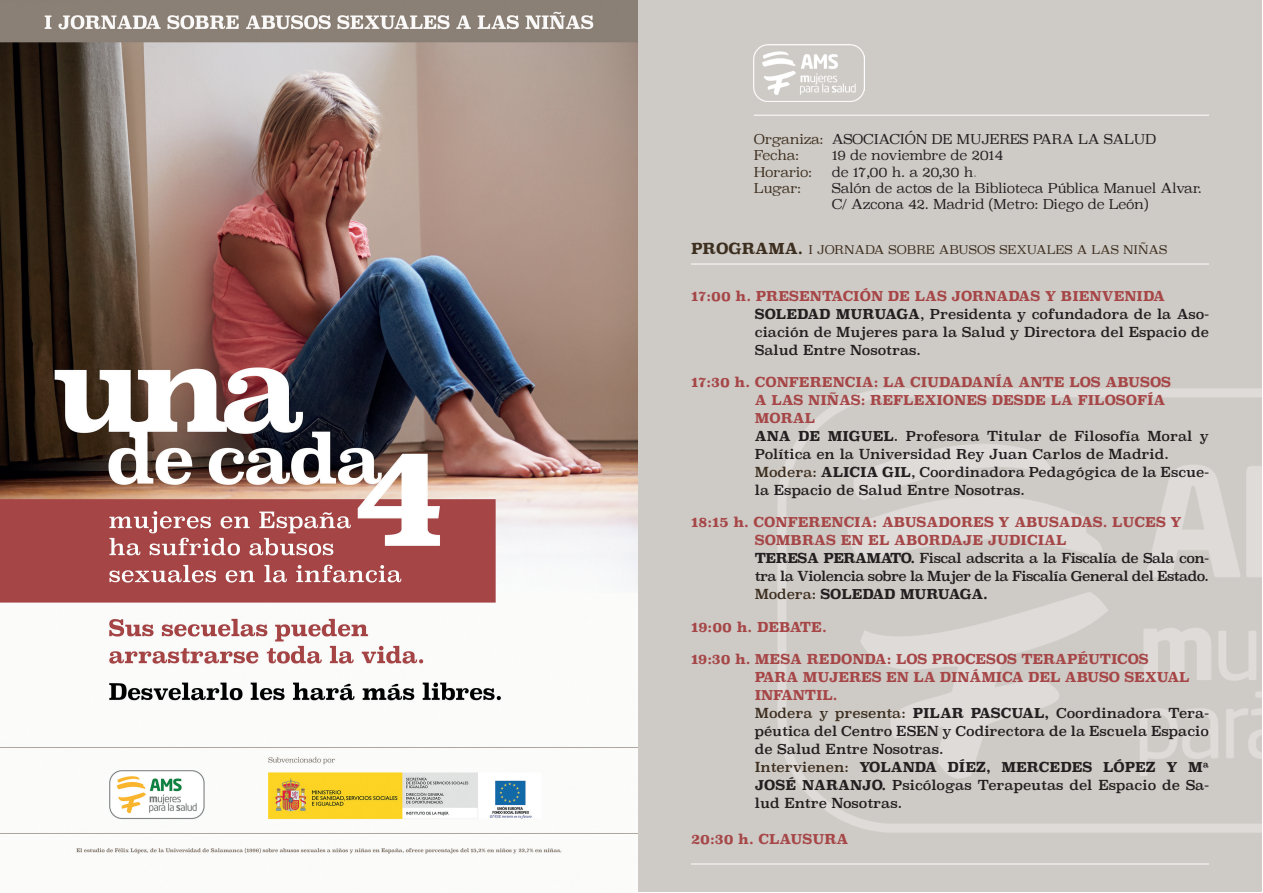
<style>
.page{position:relative;width:1263px;height:893px;background:#fff}
.page>*{position:absolute;margin:0;border:0;box-sizing:border-box;transform-origin:0 0}
.t1{font:13.5px/18px "Superclarendon";color:#231f20}
.t2{font:13.5px/18px "Superclarendon";letter-spacing:-.04em;color:#231f20}
.t3{font:300 13.5px/16.2px "Superclarendon";letter-spacing:-.02em;color:#231f20}
.t4{font:700 13.5px "Superclarendon";color:#a64647}
.t5{font:300 13.5px "Superclarendon";letter-spacing:-.02em;color:#3d2f1f}
.t6{font:300 12px "Superclarendon";color:#3d2f1f}
.s1{color:#3d2f1f}
.s2{color:#8b8076}
.s3{font-weight:700;font-size:15px}
.s4{font-weight:700;color:#a64647}
.s5{font-weight:700}
</style>
<div class="page">
<div style="left:631px;top:1px;width:631px;height:891px;background:#cecac6"></div>
<img style="left:778px;top:388px;width:484px;height:444px">
<img style="left:0;top:0;width:638px;height:892px">
<hr style="left:754px;top:115px;width:455px;height:1px;background:#fff">
<hr style="left:691px;top:264px;width:518px;height:1px;background:#fff">
<hr style="left:691px;top:864px;width:518px;height:1px;background:#fff">
<img style="left:754px;top:45px;width:110px;height:57px">
<p class="t3" style="left:754px;top:132px;width:404px"><span class="s1">Organiza:</span> ASOCIACIÓN DE MUJERES PARA LA SALUD<br><span class="s1">Fecha:</span></p>
<p class="t3" style="left:832px;top:149px;width:173px">19 de noviembre de 2014</p>
<p class="t5" style="left:754px;top:163px;width:60px">Horario:</p>
<p class="t3" style="left:832px;top:165px;width:147px">de 17,00 h. a 20,30 h<span class="s2">.</span></p>
<p class="t5" style="left:754px;top:179px;width:49px">Lugar:</p>
<p class="t3" style="left:832px;top:181px;width:372px">Salón de actos de la Biblioteca Pública Manuel Alvar.<br>C/ Azcona 42. Madrid (Metro: Diego de León)</p>
<p class="t6" style="left:691px;top:241px;width:478px"><span class="s3">PROGRAMA.</span> I JORNADA SOBRE ABUSOS SEXUALES A LAS NIÑAS</p>
<p class="t1" style="left:755px;top:288px;width:456px;text-indent:-64px"><span class="s4">17:00 h. PRESENTACIÓN DE LAS JORNADAS Y BIENVENIDA </span><span class="s5">SOLEDAD MURUAGA</span>, Presidenta y cofundadora de la Aso&shy;ciación de Mujeres para la Salud y Directora del Espacio de Salud Entre Nosotras.</p>
<p class="t1" style="left:755px;top:374px;width:456px;text-indent:-64px"><span class="s4">17:30 h. CONFERENCIA: LA CIUDADANÍA ANTE LOS ABUSOS<br>A LAS NIÑAS: REFLEXIONES DESDE LA FILOSOFÍA MORAL<br></span><span class="s5">ANA DE MIGUEL</span>. Profesora Titular de Filosofía Moral y Política en la Universidad Rey Juan Carlos de Madrid.<br><span class="s1">Modera:</span> <span class="s5">ALICIA GIL</span>, Coordinadora Pedagógica de la Escue&shy;la Espacio de Salud Entre Nosotras.</p>
<p class="t2" style="left:755px;top:514px;width:456px;text-indent:-64px"><span class="s4">18:15 h. CONFERENCIA: ABUSADORES Y ABUSADAS. LUCES Y SOMBRAS EN EL ABORDAJE JUDICIAL<br></span><span class="s5">TERESA PERAMATO.</span> Fiscal adscrita a la Fiscalía de Sala con&shy;tra la Violencia sobre la Mujer de la Fiscalía General del Estado.<br><span class="s1">Modera:</span> <span class="s5">SOLEDAD MURUAGA.</span></p>
<p class="t4" style="left:691px;top:617px;width:137px">19:00 h. DEBATE.</p>
<p class="t1" style="left:755px;top:651px;width:456px;text-indent:-64px"><span class="s4">19:30 h. MESA REDONDA: LOS PROCESOS TERAPÉUTICOS<br>PARA MUJERES EN LA DINÁMICA DEL ABUSO SEXUAL INFANTIL.<br></span><span class="s1">Modera y presenta:</span> <span class="s5">PILAR PASCUAL,</span> Coordinadora Tera&shy;péutica del Centro ESEN y Codirectora de la Escuela Espacio de Salud Entre Nosotras.<br><span class="s1">Intervienen:</span> <span class="s5">YOLANDA DÍEZ, MERCEDES LÓPEZ Y Mª JOSÉ NARANJO.</span> Psicólogas Terapeutas del Espacio de Sa&shy;lud Entre Nosotras.</p>
<p class="t4" style="left:691px;top:829px;width:159px">20:30 h. CLAUSURA</p>
</div>
